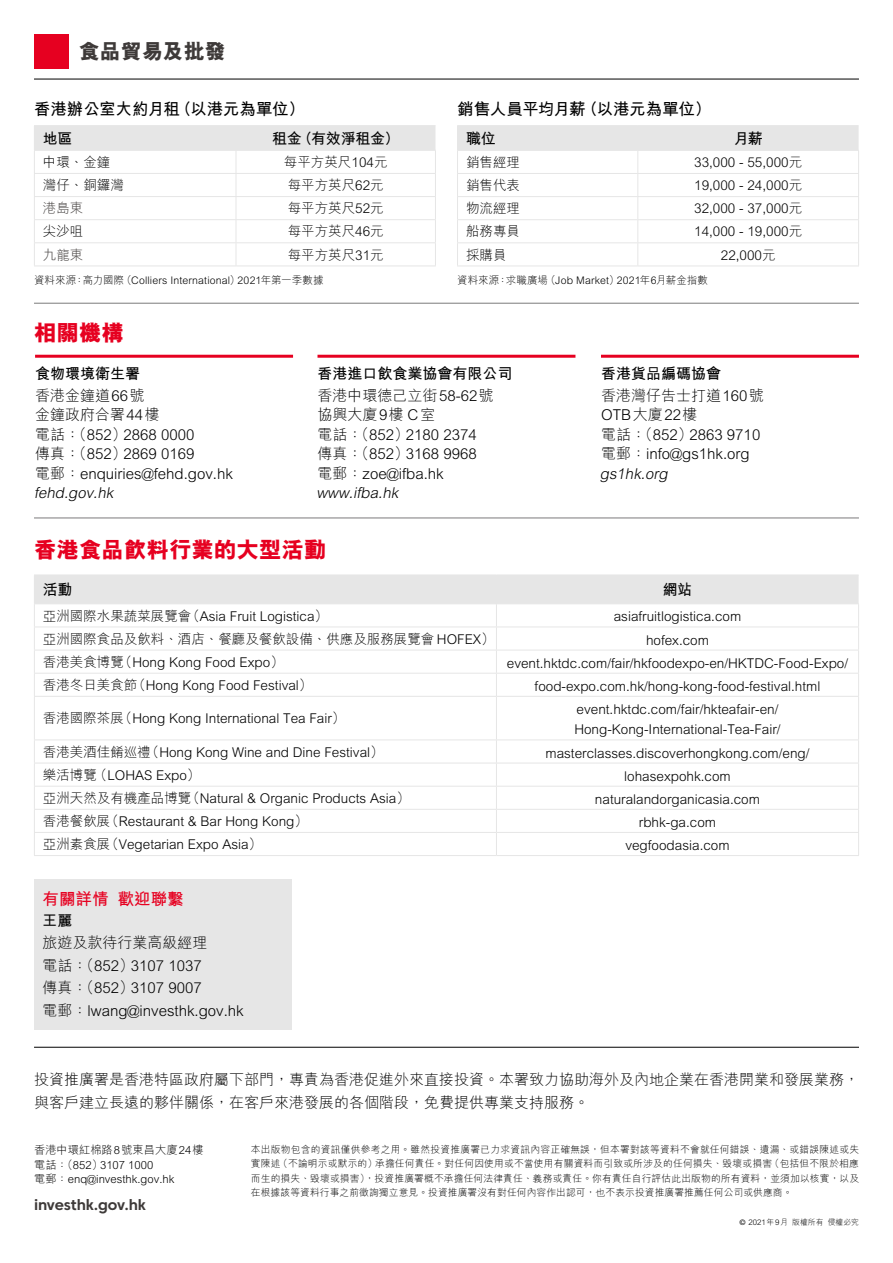
<style>
.page{position:relative;width:893px;height:1263px;background:#fff}
.page>*{position:absolute;margin:0;border:0;box-sizing:border-box;transform-origin:0 0}
.t1{font:800 22.5px "M Hei HK";color:#e60020}
.t2{font:800 21px "M Hei HK";color:#3e3a39}
.t3{font:700 16.5px "M Hei HK";letter-spacing:-.005em;color:#000}
.t4{font:700 16.5px "M Hei HK";letter-spacing:-.025em;color:#000}
.t5{font:700 16.5px "M Hei HK";color:#e60020}
.t6{font:300 15px/19.5px "M Hei HK";color:#000}
.t7{font:700 15px "M Hei HK";color:#000}
.t8{font:italic 300 15px "M Hei HK";color:#000}
.t9{font:700 15px "Core Sans C 65";letter-spacing:-.005em;color:#3e3a39}
.t10{font:300 13.5px/19.5px "M Hei HK";color:#000}
.t11{font:300 13.5px "M Hei HK";color:#3e3a39}
.t12{font:300 11.25px/14.2px "M Hei HK";color:#000}
.t13{font:300 10.5px "M Hei HK";letter-spacing:.015em;color:#000}
.t14{font:300 9.75px/14.2px "M Hei HK";letter-spacing:.01em;color:#000;text-align:justify}
.t15{font:300 7.8px "M Hei HK";color:#000}
.s1{font-family:"Frutiger"}
</style>
<div class="page">
<div style="left:34px;top:34px;width:34px;height:34px;background:#e60020"></div>
<hr style="left:34px;top:79px;width:825px;height:1px;background:#000">
<hr style="left:34px;top:1047px;width:825px;height:1px;background:#000">
<div style="left:34px;top:879px;width:258px;height:150px;background:#e6e6e6"></div>
<hr style="left:457px;top:125px;width:181px;height:1px;background:#e6e6e6">
<hr style="left:638px;top:125px;width:221px;height:1px;background:#e6e6e6">
<hr style="left:457px;top:266px;width:181px;height:1px;background:#e6e6e6">
<hr style="left:638px;top:266px;width:221px;height:1px;background:#e6e6e6">
<svg style="left:457px;top:126px;width:402px;height:140px"></svg>
<hr style="left:34px;top:125px;width:202px;height:1px;background:#e6e6e6">
<hr style="left:236px;top:125px;width:199px;height:1px;background:#e6e6e6">
<hr style="left:34px;top:266px;width:202px;height:1px;background:#e6e6e6">
<hr style="left:236px;top:266px;width:200px;height:1px;background:#e6e6e6">
<svg style="left:34px;top:126px;width:402px;height:140px"></svg>
<hr style="left:34px;top:303px;width:825px;height:1px;background:#7b7a7b">
<hr style="left:34px;top:518px;width:825px;height:1px;background:#7b7a7b">
<hr style="left:34px;top:696px;width:462px;height:1px;background:#e6e6e6">
<hr style="left:34px;top:697px;width:1px;height:42px;background:#e6e6e6">
<hr style="left:858px;top:697px;width:1px;height:42px;background:#e6e6e6">
<hr style="left:34px;top:763px;width:462px;height:1px;background:#e6e6e6">
<hr style="left:496px;top:763px;width:363px;height:1px;background:#e6e6e6">
<hr style="left:34px;top:786px;width:462px;height:1px;background:#e6e6e6">
<hr style="left:496px;top:786px;width:363px;height:1px;background:#e6e6e6">
<hr style="left:34px;top:809px;width:462px;height:1px;background:#e6e6e6">
<hr style="left:496px;top:809px;width:363px;height:1px;background:#e6e6e6">
<hr style="left:34px;top:832px;width:462px;height:1px;background:#e6e6e6">
<svg style="left:34px;top:740px;width:1px;height:115px"></svg>
<hr style="left:496px;top:832px;width:363px;height:1px;background:#e6e6e6">
<svg style="left:858px;top:740px;width:1px;height:115px"></svg>
<hr style="left:496px;top:697px;width:1px;height:42px;background:#e6e6e6">
<svg style="left:496px;top:740px;width:1px;height:115px"></svg>
<svg style="left:34px;top:575px;width:825px;height:121px"></svg>
<hr style="left:496px;top:626px;width:363px;height:1px;background:#e6e6e6">
<hr style="left:496px;top:696px;width:363px;height:1px;background:#e6e6e6">
<hr style="left:34px;top:739px;width:462px;height:1px;background:#e6e6e6">
<hr style="left:496px;top:739px;width:363px;height:1px;background:#e6e6e6">
<hr style="left:34px;top:855px;width:462px;height:1px;background:#e6e6e6">
<hr style="left:496px;top:855px;width:363px;height:1px;background:#e6e6e6">
<hr style="left:35px;top:355px;width:258px;height:3px;background:#e60020">
<hr style="left:317px;top:355px;width:258px;height:3px;background:#e60020">
<hr style="left:601px;top:355px;width:258px;height:3px;background:#e60020">
<h2 class="t2" style="left:79px;top:37px;width:149px">食品貿易及批發</h2>
<p class="t3" style="left:34px;top:97px;width:272px">香港辦公室大約月租（以港元為單位）</p>
<p class="t7" style="left:43px;top:127px;width:31px">地區</p>
<p class="t7" style="left:272px;top:127px;width:129px">租金（有效淨租金）</p>
<p class="t10" style="left:43px;top:152px;width:69px">中環、金鐘</p>
<p class="t10" style="left:284px;top:152px;width:105px">每平方英尺104元</p>
<p class="t10" style="left:43px;top:175px;width:82px">灣仔、銅鑼灣</p>
<p class="t10" style="left:288px;top:175px;width:98px">每平方英尺62元</p>
<p class="t11" style="left:43px;top:199px;width:42px">港島東</p>
<p class="t10" style="left:288px;top:198px;width:98px">每平方英尺52元</p>
<p class="t10" style="left:43px;top:221px;width:42px">尖沙咀</p>
<p class="t10" style="left:288px;top:221px;width:98px">每平方英尺46元</p>
<p class="t11" style="left:43px;top:245px;width:42px">九龍東</p>
<p class="t10" style="left:288px;top:244px;width:98px">每平方英尺31元</p>
<p class="t13" style="left:34px;top:273px;width:291px">資料來源：高力國際（Colliers International）2021年第一季數據</p>
<h1 class="t1" style="left:34px;top:317px;width:92px">相關機構</h1>
<p class="t4" style="left:457px;top:97px;width:256px">銷售人員平均月薪（以港元為單位）</p>
<p class="t7" style="left:466px;top:127px;width:31px">職位</p>
<p class="t7" style="left:734px;top:127px;width:30px">月薪</p>
<p class="t10" style="left:466px;top:152px;width:55px">銷售經理</p>
<p class="t10" style="left:694px;top:152px;width:110px">33,000 - 55,000元</p>
<p class="t10" style="left:466px;top:175px;width:55px">銷售代表</p>
<p class="t10" style="left:694px;top:175px;width:110px">19,000 - 24,000元</p>
<p class="t10" style="left:466px;top:198px;width:55px">物流經理</p>
<p class="t10" style="left:694px;top:198px;width:110px">32,000 - 37,000元</p>
<p class="t10" style="left:466px;top:221px;width:55px">船務專員</p>
<p class="t10" style="left:694px;top:221px;width:110px">14,000 - 19,000元</p>
<p class="t10" style="left:466px;top:244px;width:42px">採購員</p>
<p class="t10" style="left:721px;top:244px;width:56px">22,000元</p>
<p class="t13" style="left:457px;top:273px;width:252px">資料來源：求職廣場（Job Market）2021年6月薪金指數</p>
<p class="t7" style="left:35px;top:363px;width:107px">食物環境衛生署</p>
<p class="t6" style="left:35px;top:385px;width:199px">香港金鐘道66號<br>金鐘政府合署44樓<br>電話：（852）2868 0000<br>傳真：（852）2869 0169<br>電郵：enquiries@fehd.gov.hk</p>
<p class="t8" style="left:34px;top:482px;width:84px">fehd.gov.hk</p>
<p class="t7" style="left:317px;top:363px;width:196px">香港進口飲食業協會有限公司</p>
<p class="t6" style="left:317px;top:385px;width:178px">香港中環德己立街58-62號協興大廈9樓 C室<br>電話：（852）2180 2374傳真：（852）3168 9968電郵：zoe@ifba.hk</p>
<p class="t8" style="left:316px;top:482px;width:87px">www.ifba.hk</p>
<p class="t7" style="left:601px;top:363px;width:121px">香港貨品編碼協會</p>
<p class="t6" style="left:601px;top:385px;width:165px">香港灣仔告士打道160號<br>OTB大廈22樓<br>電話：（852）2863 9710電郵：info@gs1hk.org</p>
<p class="t8" style="left:600px;top:463px;width:73px">gs1hk.org</p>
<h1 class="t1" style="left:34px;top:534px;width:294px">香港食品飲料行業的大型活動</h1>
<p class="t7" style="left:43px;top:579px;width:31px">活動</p>
<p class="t7" style="left:663px;top:579px;width:31px">網站</p>
<p class="t10" style="left:43px;top:605px;width:287px">亞洲國際水果蔬菜展覽會（Asia Fruit Logistica）</p>
<p class="t10" style="left:614px;top:606px;width:129px">asiafruitlogistica.com</p>
<p class="t10" style="left:43px;top:628px;width:453px">亞洲國際食品及飲料、酒店、餐廳及餐飲設備、供應及服務展覽會 HOFEX）</p>
<p class="t10" style="left:646px;top:629px;width:65px">hofex.com</p>
<p class="t10" style="left:43px;top:652px;width:242px">香港美食博覽（Hong Kong Food Expo）</p>
<p class="t10" style="left:507px;top:652px;width:343px">event.hktdc.com/fair/hkfoodexpo-en/HKTDC-Food-Expo/</p>
<p class="t10" style="left:43px;top:675px;width:271px">香港冬日美食節（Hong Kong Food Festival）</p>
<p class="t10" style="left:535px;top:676px;width:287px">food-expo.com.hk/hong-kong-food-festival.html</p>
<p class="t10" style="left:43px;top:708px;width:304px">香港國際茶展（Hong Kong International Tea Fair）</p>
<p class="t10" style="left:574px;top:699px;width:208px">event.hktdc.com/fair/hkteafair-en/<br>Hong-Kong-International-Tea-Fair/</p>
<p class="t10" style="left:43px;top:741px;width:342px">香港美酒佳餚巡禮（Hong Kong Wine and Dine Festival）</p>
<p class="t10" style="left:545px;top:742px;width:266px">masterclasses.discoverhongkong.com/eng/</p>
<p class="t10" style="left:43px;top:765px;width:159px">樂活博覽 （LOHAS Expo）</p>
<p class="t10" style="left:624px;top:765px;width:108px">lohasexpohk.com</p>
<p class="t10" style="left:43px;top:788px;width:368px">亞洲天然及有機產品博覽（Natural &amp; Organic Products Asia）</p>
<p class="t10" style="left:595px;top:789px;width:167px">naturalandorganicasia.com</p>
<p class="t10" style="left:43px;top:811px;width:267px">香港餐飲展（Restaurant &amp; Bar Hong Kong）</p>
<p class="t10" style="left:639px;top:812px;width:79px">rbhk-ga.com</p>
<p class="t10" style="left:43px;top:834px;width:221px">亞洲素食展（Vegetarian Expo Asia）</p>
<p class="t10" style="left:625px;top:835px;width:106px">vegfoodasia.com</p>
<p class="t5" style="left:43px;top:887px;width:143px">有關詳情 歡迎聯繫</p>
<p class="t7" style="left:43px;top:909px;width:31px">王麗</p>
<p class="t6" style="left:43px;top:931px;width:203px;line-height:22.5px">旅遊及款待行業高級經理<br>電話：（852）3107 1037<br>傳真：（852）3107 9007<br>電郵：lwang@investhk.gov.hk</p>
<p class="t6" style="left:34px;top:1068px;width:826px;line-height:22.5px">投資推廣署是香港特區政府屬下部門，專責為香港促進外來直接投資。本署致力協助海外及內地企業在香港開業和發展業務，與客戶建立長遠的夥伴關係，在客戶來港發展的各個階段，免費提供專業支持服務。</p>
<p class="t12" style="left:34px;top:1143px;width:171px">香港中環紅棉路8號東昌大廈24樓電話：（852）3107 1000<br>電郵：enq@investhk.gov.hk</p>
<p class="t9" style="left:34px;top:1195px;width:113px">investhk.gov.hk</p>
<p class="t14" style="left:251px;top:1142px;width:610px">本出版物包含的資訊僅供參考之用。雖然投資推廣署已力求資訊內容正確無誤，但本署對該等資料不會就任何錯誤、遺漏、或錯誤陳述或失實陳述（不論明示或默示的）承擔任何責任。對任何因使用或不當使用有關資料而引致或所涉及的任何損失、毀壞或損害（包括但不限於相應而生的損失、毀壞或損害），投資推廣署概不承擔任何法律責任、義務或責任。你有責任自行評估此出版物的所有資料，並須加以核實，以及在根據該等資料行事之前徵詢獨立意見。投資推廣署沒有對任何內容作出認可，也不表示投資推廣署推薦任何公司或供應商。</p>
<p class="t15" style="left:740px;top:1217px;width:121px"><span class="s1">©</span> 2021年9月 版權所有 侵權必究</p>
</div>
